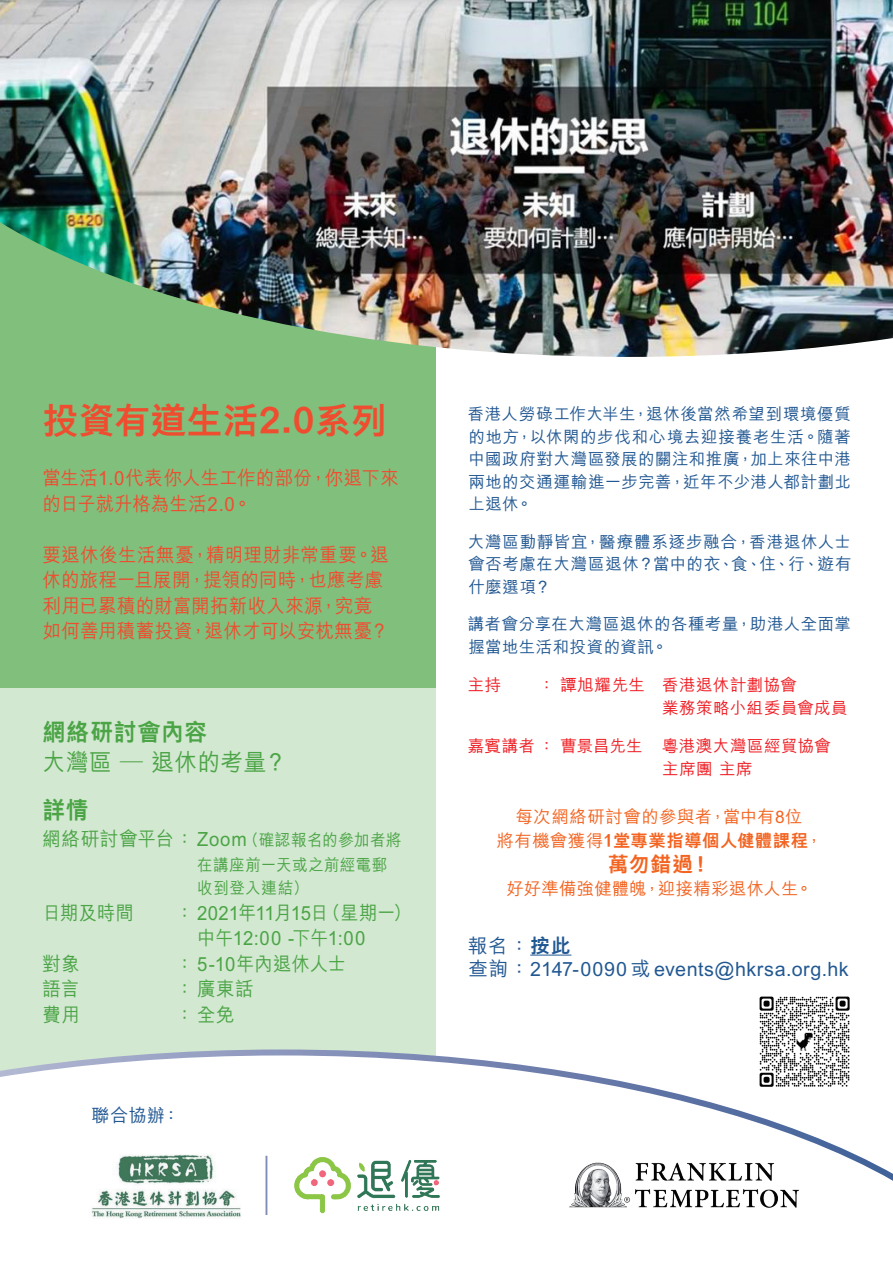
<style>
.page{position:relative;width:893px;height:1263px;background:#fff}
.page>*{position:absolute;margin:0;border:0;box-sizing:border-box;transform-origin:0 0}
.t1{font:800 36px "M Hei HK";color:#ef4d2f}
.t2{font:500 24px "M Hei HK";letter-spacing:.015em;color:#4ba445;scale:.95 1}
.t3{font:800 24px "M Hei HK";letter-spacing:.03em;color:#4ba445;scale:.95 1}
.t4{font:800 21px "M Hei HK";color:#f36421}
.t5{font:500 19.65px/23.4px "M Hei HK";letter-spacing:.03em;color:#225892}
.t6{font:500 19.5px/25.5px "M Hei HK";letter-spacing:.015em;color:#ef4d2f;scale:.95 1}
.t7{font:500 19.5px/25.5px "M Hei HK";letter-spacing:-.025em;color:#4ba445;scale:.95 1}
.t8{font:500 19.5px "M Hei HK";letter-spacing:.005em;color:#4ba445;scale:.95 1}
.t9{font:500 19.5px "M Hei HK";letter-spacing:.04em;color:#4ba445;scale:.95 1}
.t10{font:500 18px "M Hei HK";color:#225892}
.t11{font:500 17.25px/23.2px "M Hei HK";letter-spacing:.025em;color:#f36421;text-align:center}
.t12{font:500 16.5px/22.5px "M Hei HK";letter-spacing:.025em;color:#225892;text-align:justify}
.t13{font:500 16.5px/22.5px "M Hei HK";letter-spacing:.025em;color:#ee1d23}
.t14{font:500 16.5px/22.5px "M Hei HK";letter-spacing:.025em;color:#4ba445;scale:.95 1}
.s1{font-size:16.5px}
.s2{font-weight:800}
</style>
<div class="page">
<div style="left:0;top:176px;width:436px;height:914px;background:#d2e8d1"></div>
<div style="left:0;top:199px;width:436px;height:489px;background:#81bf7d"></div>
<img style="left:0;top:0;width:893px;height:357px">
<svg style="left:0;top:1049px;width:893px;height:166px"></svg>
<img style="left:89px;top:1150px;width:156px;height:69px">
<img style="left:291px;top:1154px;width:153px;height:61px">
<hr style="left:264px;top:1156px;width:3px;height:59px;background:#fff">
<hr style="left:530px;top:954px;width:41px;height:1px;background:#225892">
<img style="left:549px;top:1146px;width:272px;height:69px">
<img style="left:755px;top:996px;width:98px;height:97px">
<h1 class="t1" style="left:43px;top:396px;width:346px">投資有道生活2.0系列</h1>
<p class="t6" style="left:43px;top:464px;width:377px">當生活1.0代表你人生工作的部份，你退下來的日子就升格為生活2.0。</p>
<p class="t6" style="left:43px;top:541px;width:366px">要退休後生活無憂，精明理財非常重要。退休的旅程一旦展開，提領的同時，也應考慮利用已累積的財富開拓新收入來源，究竟如何善用積蓄投資，退休才可以安枕無憂？</p>
<h2 class="t3" style="left:43px;top:715px;width:174px">網絡研討會內容</h2>
<h2 class="t2" style="left:43px;top:745px;width:259px">大灣區 — 退休的考量？</h2>
<h2 class="t3" style="left:43px;top:793px;width:50px">詳情</h2>
<p class="t9" style="left:43px;top:825px;width:379px">網絡研討會平台 ： Zoom<span class="s1">（確認報名的參加者將</span></p>
<p class="t14" style="left:197px;top:853px;width:202px">在講座前一天或之前經電郵收到登入連結）</p>
<p class="t8" style="left:43px;top:898px;width:98px">日期及時間</p>
<p class="t7" style="left:197px;top:898px;width:227px;text-indent:-21px">： 2021年11月15日（星期一）中午12:00 -下午1:00</p>
<p class="t8" style="left:43px;top:949px;width:41px">對象</p>
<p class="t8" style="left:176px;top:949px;width:181px">： 5-10年內退休人士</p>
<p class="t8" style="left:43px;top:975px;width:40px">語言</p>
<p class="t8" style="left:176px;top:975px;width:83px">： 廣東話</p>
<p class="t8" style="left:43px;top:1000px;width:41px">費用</p>
<p class="t8" style="left:176px;top:1000px;width:64px">： 全免</p>
<p class="t10" style="left:92px;top:1102px;width:90px">聯合協辦：</p>
<p class="t12" style="left:468px;top:402px;width:385px">香港人勞碌工作大半生，退休後當然希望到環境優質的地方，以休閑的步伐和心境去迎接養老生活。隨著中國政府對大灣區發展的關注和推廣，加上來往中港兩地的交通運輸進一步完善，近年不少港人都計劃北上退休。</p>
<p class="t12" style="left:468px;top:529px;width:385px">大灣區動靜皆宜，醫療體系逐步融合，香港退休人士會否考慮在大灣區退休？當中的衣、食、住、行、遊有什麼選項？</p>
<p class="t12" style="left:468px;top:612px;width:385px">講者會分享在大灣區退休的各種考量，助港人全面掌握當地生活和投資的資訊。</p>
<p class="t13" style="left:468px;top:673px;width:35px">主持</p>
<p class="t13" style="left:662px;top:673px;width:187px;text-indent:-124px">： 譚旭耀先生 香港退休計劃協會<br>業務策略小組委員會成員</p>
<p class="t13" style="left:662px;top:734px;width:170px;text-indent:-194px">嘉賓講者 ： 曹景昌先生 粵港澳大灣區經貿協會主席團 主席</p>
<p class="t11" style="left:496px;top:804px;width:328px">每次網絡研討會的參與者，當中有8位<br>將有機會獲得<span class="s2">1堂專業指導個人健體課程</span>，</p>
<p class="t4" style="left:608px;top:849px;width:105px">萬勿錯過！</p>
<p class="t11" style="left:506px;top:876px;width:308px">好好準備強健體魄，迎接精彩退休人生。</p>
<p class="t5" style="left:468px;top:933px;width:382px">報名：<span class="s2">按此<br></span>查詢：2147-0090 或 events@hkrsa.org.hk</p>
</div>
